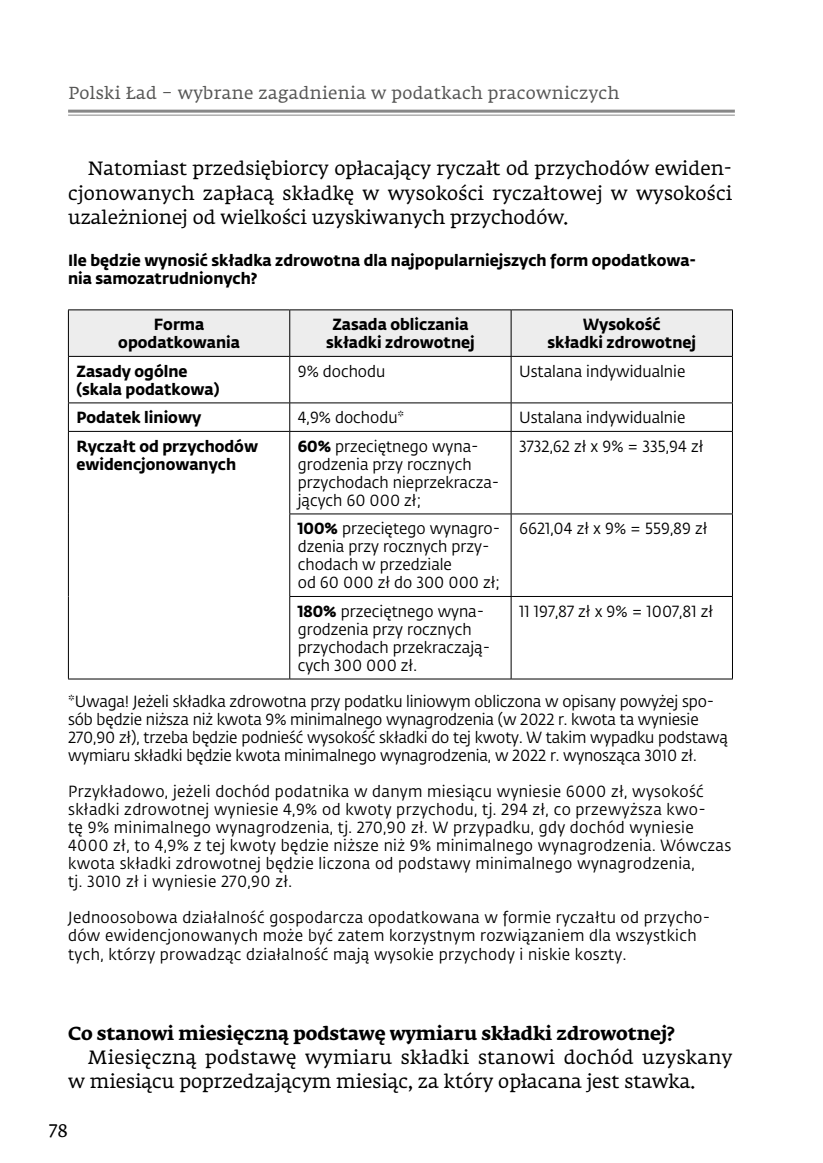
<style>
.page{position:relative;width:823px;height:1163px;background:#fff}
.page>*{position:absolute;margin:0;border:0;box-sizing:border-box;transform-origin:0 0}
.tekst_podstawowy{font:19px/24px "Fedra Serif A Std";color:#000;text-align:justify}
.srodtytul_II_9{font:700 18.6px "Fedra Serif A Std";color:#000}
.t1{font:18px "Fedra Serif A Std";color:#000}
.t2{font:17.2px "Fedra Serif A Std";letter-spacing:.02em;color:#575756}
.tabela{font:16px/18px "Fedra Sans Std";color:#000;scale:.96 1}
.tabela-2{font:16px/18px "Fedra Sans Std";letter-spacing:.02em;color:#000;scale:.96 1}
.tabela-3{font:700 16px/18px "Fedra Sans Std";color:#000;scale:.96 1}
.s1{font-weight:700}
</style>
<div class="page">
<hr style="left:68px;top:110px;width:666px;height:3px;background:#878787">
<hr style="left:68px;top:115px;width:666px;height:1px;background:#878787">
<div style="left:69px;top:310px;width:662px;height:46px;background:#ededed"></div>
<hr style="left:68px;top:309px;width:221px;height:1px;background:#000">
<hr style="left:68px;top:310px;width:1px;height:46px;background:#000">
<hr style="left:289px;top:309px;width:222px;height:1px;background:#000">
<hr style="left:289px;top:310px;width:1px;height:46px;background:#000">
<hr style="left:511px;top:309px;width:221px;height:1px;background:#000">
<hr style="left:510px;top:310px;width:1px;height:46px;background:#000">
<hr style="left:731px;top:310px;width:1px;height:46px;background:#000">
<hr style="left:68px;top:356px;width:221px;height:1px;background:#000">
<hr style="left:68px;top:356px;width:1px;height:46px;background:#000">
<hr style="left:289px;top:356px;width:222px;height:1px;background:#000">
<hr style="left:289px;top:356px;width:1px;height:46px;background:#000">
<hr style="left:511px;top:356px;width:221px;height:1px;background:#000">
<hr style="left:510px;top:356px;width:1px;height:46px;background:#000">
<hr style="left:731px;top:356px;width:1px;height:46px;background:#000">
<hr style="left:68px;top:402px;width:221px;height:1px;background:#000">
<svg style="left:68px;top:403px;width:1px;height:28px"></svg>
<hr style="left:289px;top:402px;width:222px;height:1px;background:#000">
<svg style="left:289px;top:403px;width:1px;height:28px"></svg>
<hr style="left:511px;top:402px;width:221px;height:1px;background:#000">
<svg style="left:510px;top:403px;width:1px;height:28px"></svg>
<hr style="left:68px;top:431px;width:221px;height:1px;background:#000">
<hr style="left:68px;top:431px;width:1px;height:83px;background:#000">
<hr style="left:289px;top:431px;width:222px;height:1px;background:#000">
<hr style="left:289px;top:431px;width:1px;height:82px;background:#000">
<hr style="left:511px;top:431px;width:221px;height:1px;background:#000">
<hr style="left:510px;top:431px;width:1px;height:82px;background:#000">
<hr style="left:731px;top:431px;width:1px;height:82px;background:#000">
<hr style="left:68px;top:514px;width:1px;height:82px;background:#000">
<hr style="left:289px;top:513px;width:222px;height:1px;background:#000">
<hr style="left:289px;top:514px;width:1px;height:82px;background:#000">
<hr style="left:511px;top:513px;width:221px;height:1px;background:#000">
<hr style="left:510px;top:514px;width:1px;height:82px;background:#000">
<hr style="left:731px;top:514px;width:1px;height:82px;background:#000">
<hr style="left:68px;top:596px;width:1px;height:82px;background:#000">
<hr style="left:289px;top:596px;width:222px;height:1px;background:#000">
<hr style="left:289px;top:596px;width:1px;height:82px;background:#000">
<hr style="left:511px;top:596px;width:221px;height:1px;background:#000">
<hr style="left:510px;top:596px;width:1px;height:82px;background:#000">
<hr style="left:731px;top:596px;width:1px;height:82px;background:#000">
<hr style="left:68px;top:678px;width:221px;height:1px;background:#000">
<hr style="left:289px;top:678px;width:222px;height:1px;background:#000">
<hr style="left:511px;top:678px;width:221px;height:1px;background:#000">
<p class="t2" style="left:68px;top:82px;width:552px">Polski Ład – wybrane zagadnienia w podatkach pracowniczych</p>
<p class="tekst_podstawowy" style="left:68px;top:158px;width:665px;text-indent:20px">Natomiast przedsiębiorcy opłacający ryczałt od przychodów ewiden&shy;cjonowanych zapłacą składkę w wysokości ryczałtowej w wysokości uzależnionej od wielkości uzyskiwanych przychodów.</p>
<p class="tabela-3" style="left:68px;top:251px;width:655px">Ile będzie wynosić składka zdrowotna dla najpopularniejszych form opodatkowa&shy;nia samozatrudnionych?</p>
<p class="tabela-3" style="left:118px;top:315px;width:128px;text-align:center">Forma opodatkowania</p>
<p class="tabela-3" style="left:326px;top:315px;width:156px;text-align:center">Zasada obliczania składki zdrowotnej</p>
<p class="tabela-3" style="left:547px;top:315px;width:156px;text-align:center">Wysokość<br>składki zdrowotnej</p>
<p class="tabela-3" style="left:76px;top:362px;width:150px">Zasady ogólne (skala podatkowa)</p>
<p class="tabela" style="left:297px;top:362px;width:93px">9% dochodu</p>
<p class="tabela" style="left:519px;top:362px;width:175px">Ustalana indywidualnie</p>
<p class="tabela-3" style="left:76px;top:408px;width:131px">Podatek liniowy</p>
<p class="tabela" style="left:297px;top:409px;width:112px">4,9% dochodu*</p>
<p class="tabela" style="left:519px;top:409px;width:175px">Ustalana indywidualnie</p>
<p class="tabela-3" style="left:76px;top:437px;width:190px">Ryczałt od przychodów ewidencjonowanych</p>
<p class="tabela" style="left:297px;top:437px;width:211px"><span class="s1">60%</span> przeciętnego wyna&shy;grodzenia przy rocznych przychodach nieprzekracza&shy;jących 60 000 zł;</p>
<p class="tabela" style="left:519px;top:437px;width:193px">3732,62 zł x 9% = 335,94 zł</p>
<p class="tabela" style="left:297px;top:520px;width:212px"><span class="s1">100%</span> przeciętego wynagro&shy;dzenia przy rocznych przy&shy;chodach w przedziale<br>od 60 000 zł do 300 000 zł;</p>
<p class="tabela" style="left:519px;top:520px;width:198px">6621,04 zł x 9% = 559,89 zł</p>
<p class="tabela" style="left:297px;top:602px;width:202px"><span class="s1">180%</span> przeciętnego wyna&shy;grodzenia przy rocznych przychodach przekraczają&shy;cych 300 000 zł.</p>
<p class="tabela" style="left:519px;top:602px;width:203px">11 197,87 zł x 9% = 1007,81 zł</p>
<p class="tabela" style="left:68px;top:693px;width:688px">*Uwaga! Jeżeli składka zdrowotna przy podatku liniowym obliczona w opisany powyżej spo&shy;sób będzie niższa niż kwota 9% minimalnego wynagrodzenia (w 2022 r. kwota ta wyniesie 270,90 zł), trzeba będzie podnieść wysokość składki do tej kwoty. W takim wypadku podstawą wymiaru składki będzie kwota minimalnego wynagrodzenia, w 2022 r. wynosząca 3010 zł.</p>
<p class="tabela-2" style="left:68px;top:783px;width:691px">Przykładowo, jeżeli dochód podatnika w danym miesiącu wyniesie 6000 zł, wysokość składki zdrowotnej wyniesie 4,9% od kwoty przychodu, tj. 294 zł, co przewyższa kwo-<br>tę 9% minimalnego wynagrodzenia, tj. 270,90 zł. W przypadku, gdy dochód wyniesie 4000 zł, to 4,9% z tej kwoty będzie niższe niż 9% minimalnego wynagrodzenia. Wówczas kwota składki zdrowotnej będzie liczona od podstawy minimalnego wynagrodzenia,<br>tj. 3010 zł i wyniesie 270,90 zł.</p>
<p class="tabela-2" style="left:68px;top:909px;width:670px">Jednoosobowa działalność gospodarcza opodatkowana w formie ryczałtu od przycho&shy;dów ewidencjonowanych może być zatem korzystnym rozwiązaniem dla wszystkich tych, którzy prowadząc działalność mają wysokie przychody i niskie koszty.</p>
<p class="srodtytul_II_9" style="left:68px;top:1020px;width:607px">Co stanowi miesięczną podstawę wymiaru składki zdrowotnej?</p>
<p class="tekst_podstawowy" style="left:68px;top:1046px;width:665px;text-indent:20px">Miesięczną podstawę wymiaru składki stanowi dochód uzyskany w miesiącu poprzedzającym miesiąc, za który opłacana jest stawka.</p>
<p class="t1" style="left:49px;top:1118px;width:21px">78</p>
</div>
